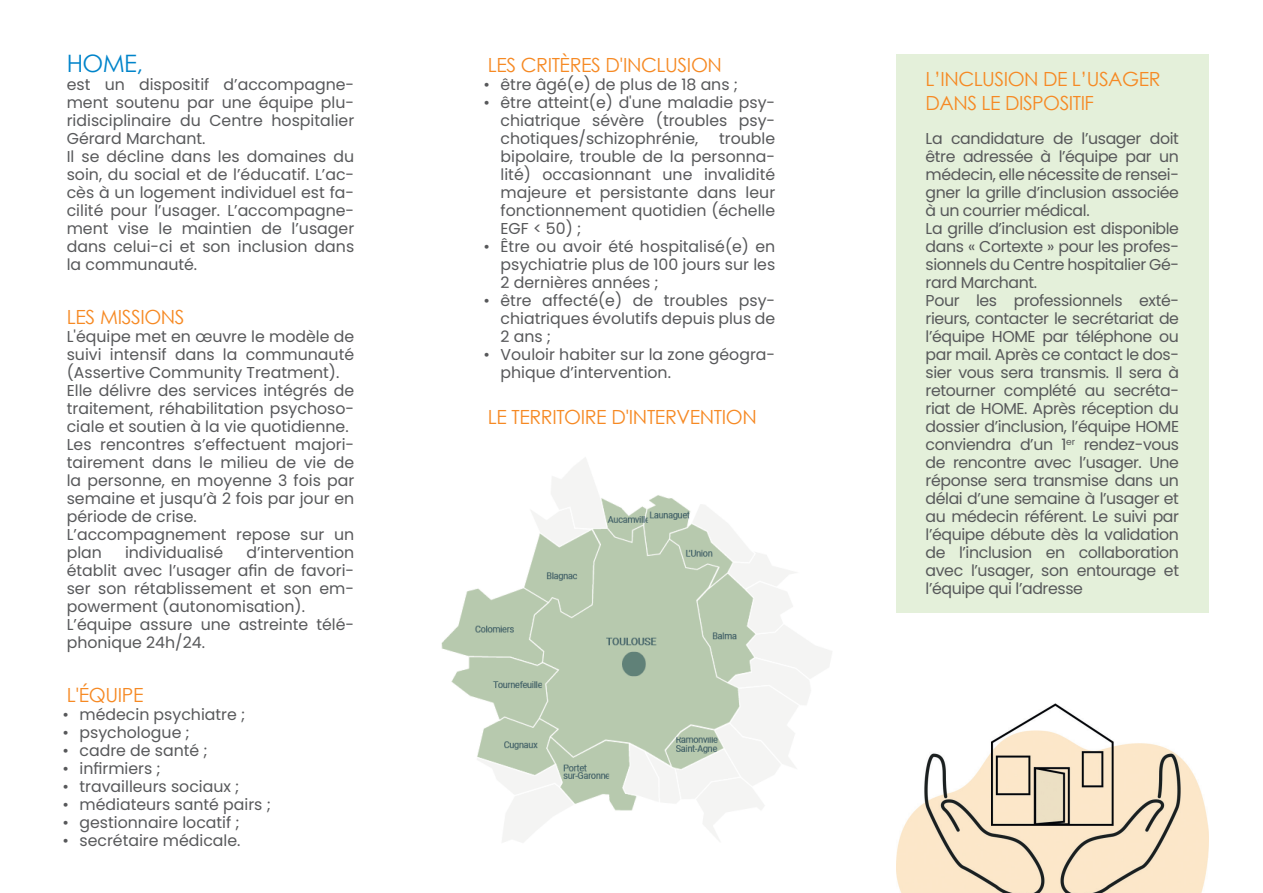
<style>
.page{position:relative;width:1263px;height:893px;background:#fff}
.page>*{position:absolute;margin:0;border:0;box-sizing:border-box;transform-origin:0 0}
.t1{font:24px "Century Gothic";color:#0084ca}
.t2{font:19.5px/24px "Century Gothic";letter-spacing:-.02em;color:#f68923}
.t3{font:15.75px/18px "Poppins";color:#57585a}
.t4{font:15.75px/18px "Poppins";letter-spacing:-.025em;color:#57585a}
</style>
<div class="page">
<div style="left:896px;top:54px;width:313px;height:559px;background:#e4f0da"></div>
<img style="left:441px;top:458px;width:391px;height:384px">
<img style="left:896px;top:703px;width:313px;height:190px">
<h1 class="t1" style="left:67px;top:47px;width:78px">HOME,</h1>
<p class="t3" style="left:67px;top:76px;width:289px">est un dispositif d’accompagne&shy;ment soutenu par une équipe plu&shy;ridisciplinaire du Centre hospitalier<br>Gérard Marchant.<br>Il se décline dans les domaines du soin, du social et de l’éducatif. L’ac&shy;cès à un logement individuel est fa&shy;cilité pour l’usager. L’accompagne&shy;ment vise le maintien de l’usager dans celui-ci et son inclusion dans la communauté.</p>
<p class="t2" style="left:67px;top:305px;width:119px">LES MISSIONS</p>
<p class="t3" style="left:67px;top:328px;width:289px">L'équipe met en œuvre le modèle de suivi intensif dans la communauté (Assertive Community Treatment).<br>Elle délivre des services intégrés de traitement, réhabilitation psychoso&shy;ciale et soutien à la vie quotidienne.<br>Les rencontres s’effectuent majori&shy;tairement dans le milieu de vie de la personne, en moyenne 3 fois par semaine et jusqu’à 2 fois par jour en période de crise.<br>L’accompagnement repose sur un plan</p>
<p class="t3" style="left:125px;top:544px;width:100px">individualisé</p>
<p class="t3" style="left:67px;top:544px;width:289px;text-indent:180px">d’intervention établit avec l’usager afin de favori&shy;ser son rétablissement et son em&shy;powerment (autonomisation).<br>L’équipe assure une astreinte télé&shy;phonique 24h/24.</p>
<p class="t2" style="left:67px;top:683px;width:78px">L'ÉQUIPE</p>
<p class="t3" style="left:63px;top:706px;width:184px">• médecin psychiatre ;</p>
<p class="t3" style="left:63px;top:724px;width:129px">• psychologue ;</p>
<p class="t3" style="left:63px;top:742px;width:147px">• cadre de santé ;</p>
<p class="t3" style="left:63px;top:760px;width:100px">• infirmiers ;</p>
<p class="t3" style="left:63px;top:778px;width:178px">• travailleurs sociaux ;</p>
<p class="t3" style="left:63px;top:796px;width:210px">• médiateurs santé pairs ;</p>
<p class="t3" style="left:63px;top:814px;width:179px">• gestionnaire locatif ;</p>
<p class="t3" style="left:63px;top:832px;width:179px">• secrétaire médicale.</p>
<p class="t2" style="left:488px;top:53px;width:236px">LES CRITÈRES D'INCLUSION</p>
<p class="t3" style="left:483px;top:76px;width:256px">• être âgé(e) de plus de 18 ans ;</p>
<p class="t3" style="left:500px;top:94px;width:276px;text-align:justify;text-indent:-17px">• être atteint(e) d'une maladie psy&shy;chiatrique sévère (troubles psy&shy;chotiques/schizophrénie,</p>
<p class="t3" style="left:500px;top:130px;width:276px;text-align:justify;text-indent:219px">trouble bipolaire, trouble de la personna&shy;lité) occasionnant une invalidité majeure et persistante dans leur fonctionnement quotidien (échelle EGF &lt; 50) ;</p>
<p class="t3" style="left:500px;top:238px;width:276px;text-align:justify;text-indent:-17px">• Être ou avoir été hospitalisé(e) en psychiatrie plus de 100 jours sur les 2 dernières années ;</p>
<p class="t3" style="left:500px;top:292px;width:276px;text-align:justify;text-indent:-17px">• être affecté(e) de troubles psy&shy;chiatriques évolutifs depuis plus de 2 ans ;</p>
<p class="t3" style="left:500px;top:346px;width:276px;text-indent:-17px">• Vouloir habiter sur la zone géogra&shy;phique d’intervention.</p>
<p class="t2" style="left:488px;top:404px;width:270px">LE TERRITOIRE D'INTERVENTION</p>
<p class="t2" style="left:925px;top:67px;width:236px">L’INCLUSION DE L’USAGER<br>DANS LE DISPOSITIF</p>
<p class="t4" style="left:925px;top:130px;width:255px">La candidature de l’usager doit être adressée à l’équipe par un médecin, elle nécessite de rensei&shy;gner la grille d’inclusion associée à un courrier médical.<br>La grille d’inclusion est disponible dans « Cortexte » pour les profes&shy;sionnels du Centre hospitalier Gé&shy;rard Marchant.<br>Pour les professionnels exté&shy;rieurs, contacter le secrétariat de l’équipe HOME par téléphone ou par mail. Après ce contact le dos&shy;sier vous sera transmis. Il sera à retourner complété au secréta&shy;riat de HOME. Après réception du dossier d’inclusion, l’équipe HOME conviendra d’un 1<sup>er</sup> rendez-vous de rencontre avec l’usager. Une réponse sera transmise dans un délai d’une semaine à l’usager et au médecin référent. Le suivi par l’équipe débute dès la validation de l’inclusion en collaboration avec l’usager, son entourage et l’équipe qui l’adresse</p>
</div>
